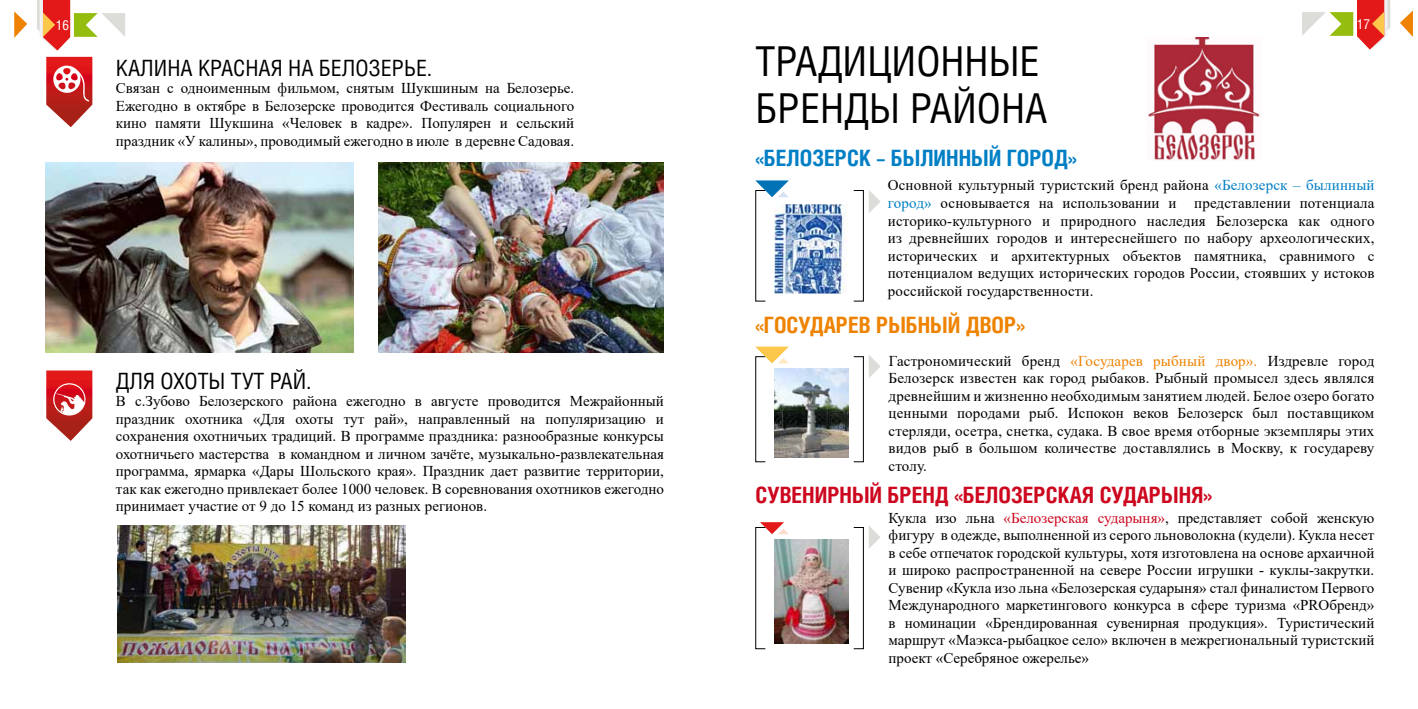
<style>
.page{position:relative;width:1418px;height:709px;background:#fff}
.page>*{position:absolute;margin:0;border:0;box-sizing:border-box;transform-origin:0 0}
.t1{font:41.25px/46.4px "Helios Cond C";color:#000}
.t2{font:22.5px "Helios Cond C";color:#000}
.t3{font:700 22.5px "Helios Cond C";color:#cd071e}
.t4{font:700 22.5px "Helios Cond C";color:#007fc5}
.t5{font:700 22.5px "Helios Cond C";color:#ee8201}
.t6{font:15px/17.5px "Times New Roman";color:#000;text-align:justify}
.t7{font:13.75px "Helios Cond C";color:#fff}
.s1{color:#007fc5}
.s2{color:#ee8201}
.s3{color:#cd071e}
</style>
<div class="page">
<svg style="left:1400px;top:11px;width:12px;height:25px"></svg>
<svg style="left:1302px;top:0;width:88px;height:50px"></svg>
<svg style="left:14px;top:11px;width:13px;height:27px"></svg>
<svg style="left:37px;top:0;width:88px;height:51px"></svg>
<img style="left:46px;top:57px;width:46px;height:70px">
<svg style="left:53px;top:65px;width:36px;height:36px"></svg>
<img style="left:46px;top:370px;width:46px;height:71px">
<svg style="left:52px;top:383px;width:35px;height:34px"></svg>
<img style="left:45px;top:163px;width:309px;height:189px">
<img style="left:118px;top:526px;width:287px;height:136px">
<img style="left:378px;top:162px;width:286px;height:191px">
<img style="left:1148px;top:38px;width:112px;height:122px">
<svg style="left:755px;top:180px;width:33px;height:17px"></svg>
<svg style="left:869px;top:190px;width:11px;height:23px"></svg>
<svg style="left:869px;top:355px;width:11px;height:23px"></svg>
<svg style="left:755px;top:346px;width:33px;height:17px"></svg>
<svg style="left:869px;top:526px;width:11px;height:23px"></svg>
<svg style="left:760px;top:522px;width:28px;height:12px"></svg>
<img style="left:774px;top:204px;width:72px;height:89px">
<img style="left:774px;top:368px;width:74px;height:89px">
<img style="left:774px;top:539px;width:74px;height:104px">
<p class="t7" style="left:56px;top:17px;width:15px">16</p>
<p class="t7" style="left:1356px;top:15px;width:15px">17</p>
<h2 class="t2" style="left:80px;top:54px;width:353px">Калина красная на Белозерье.</h2>
<p class="t6" style="left:116px;top:79px;width:460px">Связан с одноименным фильмом, снятым Шукшиным на Белозерье.<br>Ежегодно в октябре в Белозерске проводится Фестиваль социального кино памяти Шукшина «Человек в кадре». Популярен и сельский праздник «У калины», проводимый ежегодно в июле в деревне Садовая.</p>
<h1 class="t1" style="left:755px;top:37px;width:293px">Традиционные бренды района</h1>
<h2 class="t4" style="left:755px;top:144px;width:322px">«Белозерск – былинный город»</h2>
<p class="t6" style="left:887px;top:176px;width:488px">Основной культурный туристский бренд района <span class="s1">«Белозерск – былинный город»</span> основывается на использовании и представлении потенциала историко-культурного и природного наследия Белозерска как одного из древнейших городов и интереснейшего по набору археологических, исторических и архитектурных объектов памятника, сравнимого с потенциалом ведущих исторических городов России, стоявших у истоков российской государственности.</p>
<h2 class="t2" style="left:80px;top:367px;width:233px">Для охоты тут рай.</h2>
<p class="t6" style="left:116px;top:392px;width:549px">В с.Зубово Белозерского района ежегодно в августе проводится Межрайонный праздник охотника «Для охоты тут рай», направленный на популяризацию и сохранения охотничьих традиций. В программе праздника: разнообразные конкурсы охотничьего мастерства в командном и личном зачёте, музыкально-развлекательная программа, ярмарка «Дары Шольского края». Праздник дает развитие территории, так как ежегодно привлекает более 1000 человек. В соревнования охотников ежегодно принимает участие от 9 до 15 команд из разных регионов.</p>
<h2 class="t5" style="left:755px;top:312px;width:271px">«Государев рыбный двор»</h2>
<p class="t6" style="left:888px;top:351px;width:487px">Гастрономический бренд <span class="s2">«Государев рыбный двор».</span> Издревле город Белозерск известен как город рыбаков. Рыбный промысел здесь являлся древнейшим и жизненно необходимым занятием людей. Белое озеро богато ценными породами рыб. Испокон веков Белозерск был поставщиком стерляди, осетра, снетка, судака. В свое время отборные экземпляры этих видов рыб в большом количестве доставлялись в Москву, к государеву столу.</p>
<p class="t6" style="left:888px;top:508px;width:487px">Кукла изо льна <span class="s3">«Белозерская сударыня»</span>, представляет собой женскую фигуру в одежде, выполненной из серого льноволокна (кудели). Кукла несет в себе отпечаток городской культуры, хотя изготовлена на основе архаичной и широко распространенной на севере России игрушки - куклы-закрутки.<br>Сувенир «Кукла изо льна «Белозерская сударыня» стал финалистом Первого Международного маркетингового конкурса в сфере туризма «PROбренд» в номинации «Брендированная сувенирная продукция». Туристический маршрут «Маэкса-рыбацкое село» включен в межрегиональный туристский проект «Серебряное ожерелье»</p>
<h2 class="t3" style="left:755px;top:481px;width:458px">Сувенирный бренд «Белозерская сударыня»</h2>
</div>
